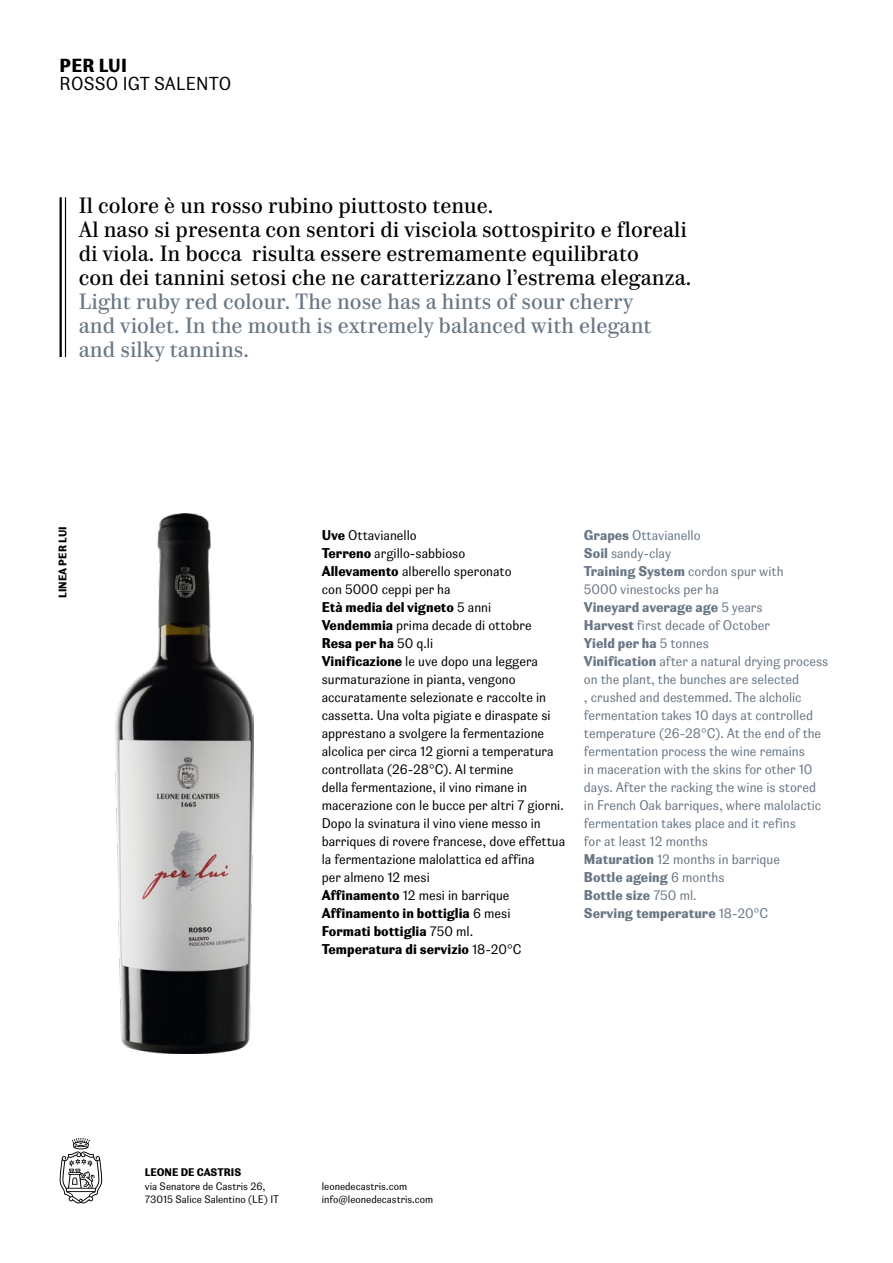
<style>
.page{position:relative;width:893px;height:1263px;background:#fff}
.page>*{position:absolute;margin:0;border:0;box-sizing:border-box;transform-origin:0 0}
.t1{font:21px/24px "Parmigiano Caption Std Reg";color:#000}
.t2{font:21px/24px "Parmigiano Caption Std Reg";color:#697684}
.t3{font:18px "Parmigiano Sans Std";letter-spacing:.01em;color:#000}
.t4{font:18px "Parmigiano Sans Std Bld";letter-spacing:.01em;color:#000}
.t5{font:13.5px/18px "Parmigiano Sans Std";color:#000}
.t6{font:13.5px/18px "Parmigiano Sans Std";color:#697684}
.t7{font:13.5px/18px "Parmigiano Sans Std Bld";color:#697684}
.t8{font:13.5px/18px "Parmigiano Sans Std Bld";color:#000}
.t9{font:10.5px/13.5px "Parmigiano Sans Std";color:#000}
.t10{font:10.5px "Parmigiano Sans Std Bld";color:#000}
.s1{font-family:"Parmigiano Sans Std Bld"}
.s2{font-family:"Parmigiano Sans Std"}
</style>
<div class="page">
<svg style="left:59px;top:1138px;width:44px;height:65px"></svg>
<img style="left:115px;top:513px;width:138px;height:541px">
<hr style="left:65px;top:197px;width:1px;height:160px;background:#000">
<hr style="left:60px;top:197px;width:2px;height:160px;background:#000">
<h2 class="t4" style="left:60px;top:54px;width:69px">PER LUI</h2>
<h2 class="t3" style="left:60px;top:73px;width:173px">ROSSO IGT SALENTO</h2>
<p class="t1" style="left:79px;top:194px;width:614px">Il colore è un rosso rubino piuttosto tenue.<br>Al naso si presenta con sentori di visciola sottospirito e floreali di viola. In bocca risulta essere estremamente equilibrato<br>con dei tannini setosi che ne caratterizzano l’estrema eleganza.</p>
<h1 class="t2" style="left:79px;top:290px;width:574px">Light ruby red colour. The nose has a hints of sour cherry and violet. In the mouth is extremely balanced with elegant and silky tannins.</h1>
<p class="t10" style="left:56px;top:598px;width:73px;rotate:-90deg">LINEA PER LUI</p>
<p class="t6" style="left:584px;top:526px;width:118px"><span class="s1">Grapes</span> Ottavianello<br><span class="s1">Soil</span> sandy-clay</p>
<p class="t5" style="left:322px;top:526px;width:191px"><span class="s1">Uve</span> Ottavianello<br><span class="s1">Terreno</span> argillo-sabbioso<br><span class="s1">Allevamento</span> alberello speronato con 5000 ceppi per ha</p>
<p class="t8" style="left:322px;top:598px;width:171px">Età media del vigneto <span class="s2">5 anni</span></p>
<p class="t5" style="left:322px;top:616px;width:211px"><span class="s1">Vendemmia</span> prima decade di ottobre</p>
<p class="t8" style="left:322px;top:634px;width:113px">Resa per ha <span class="s2">50 q.li</span></p>
<p class="t5" style="left:322px;top:652px;width:245px"><span class="s1">Vinificazione</span> le uve dopo una leggera surmaturazione in pianta, vengono accuratamente selezionate e raccolte in cassetta. Una volta pigiate e diraspate si apprestano a svolgere la fermentazione alcolica per circa 12 giorni a temperatura controllata (26-28°C). Al termine<br>della fermentazione, il vino rimane in macerazione con le bucce per altri 7 giorni.<br>Dopo la svinatura il vino viene messo in barriques di rovere francese, dove effettua la fermentazione malolattica ed affina<br>per almeno 12 mesi<br><span class="s1">Affinamento</span> 12 mesi in barrique</p>
<p class="t8" style="left:322px;top:904px;width:201px">Affinamento in bottiglia <span class="s2">6 mesi<br></span>Formati bottiglia <span class="s2">750 ml.<br></span>Temperatura di servizio <span class="s2">18-20°C</span></p>
<p class="t7" style="left:584px;top:562px;width:201px">Training System <span class="s2">cordon spur with</span></p>
<p class="t6" style="left:584px;top:580px;width:136px">5000 vinestocks per ha</p>
<p class="t7" style="left:584px;top:598px;width:180px">Vineyard average age <span class="s2">5 years</span></p>
<p class="t6" style="left:584px;top:616px;width:187px"><span class="s1">Harvest</span> first decade of October</p>
<p class="t7" style="left:584px;top:634px;width:126px">Yield per ha <span class="s2">5 tonnes</span></p>
<p class="t6" style="left:584px;top:652px;width:246px"><span class="s1">Vinification</span> after a natural drying process on the plant, the bunches are selected<br>, crushed and destemmed. The alcholic fermentation takes 10 days at controlled temperature (26-28°C). At the end of the fermentation process the wine remains<br>in maceration with the skins for other 10 days. After the racking the wine is stored in French Oak barriques, where malolactic fermentation takes place and it refins<br>for at least 12 months<br><span class="s1">Maturation</span> 12 months in barrique</p>
<p class="t7" style="left:584px;top:868px;width:186px">Bottle ageing <span class="s2">6 months<br></span>Bottle size <span class="s2">750 ml.<br></span>Serving temperature <span class="s2">18-20°C</span></p>
<p class="t10" style="left:145px;top:1166px;width:98px">LEONE DE CASTRIS</p>
<p class="t9" style="left:145px;top:1179px;width:136px">via Senatore de Castris 26,<br>73015 Salice Salentino (LE) IT</p>
<p class="t9" style="left:322px;top:1179px;width:113px">leonedecastris.com info@leonedecastris.com</p>
</div>
